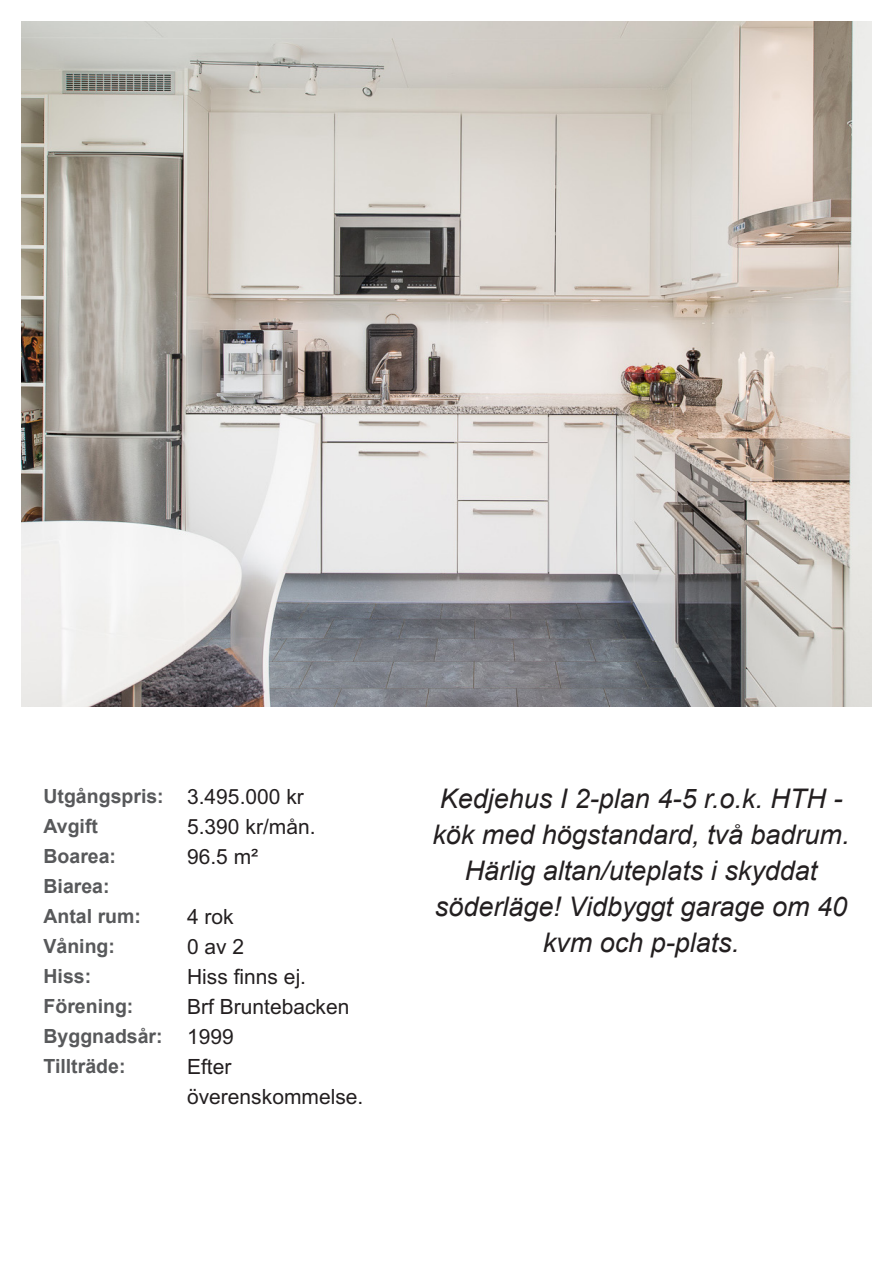
<style>
.page{position:relative;width:893px;height:1263px;background:#fff}
.page>*{position:absolute;margin:0;border:0;box-sizing:border-box;transform-origin:0 0}
.t1{font:italic 27px/36px "Arial";color:#231f20;text-align:center}
.t2{font:21px/30px "Arial";color:#231f20}
.t3{font:700 19.5px/30px "Arial";color:#58595b}
</style>
<div class="page">
<img style="left:21px;top:21px;width:851px;height:686px">
<p class="t3" style="left:44px;top:781px;width:122px">Utgångspris:<br>Avgift<br>Boarea:<br>Biarea:<br>Antal rum:<br>Våning:<br>Hiss:<br>Förening:<br>Byggnadsår:<br>Tillträde:</p>
<p class="t2" style="left:187px;top:781px;width:130px">3.495.000 kr<br>5.390 kr/mån.<br>96.5 m²</p>
<p class="t2" style="left:187px;top:901px;width:178px">4 rok<br>0 av 2<br>Hiss finns ej.<br>Brf Bruntebacken<br>1999<br>Efter överenskommelse.</p>
<p class="t1" style="left:432px;top:781px;width:419px">Kedjehus I 2‑plan 4-5 r.o.k. HTH - kök med högstandard, två badrum.<br>Härlig altan/uteplats i skyddat söderläge! Vidbyggt garage om 40 kvm och p-plats.</p>
</div>
